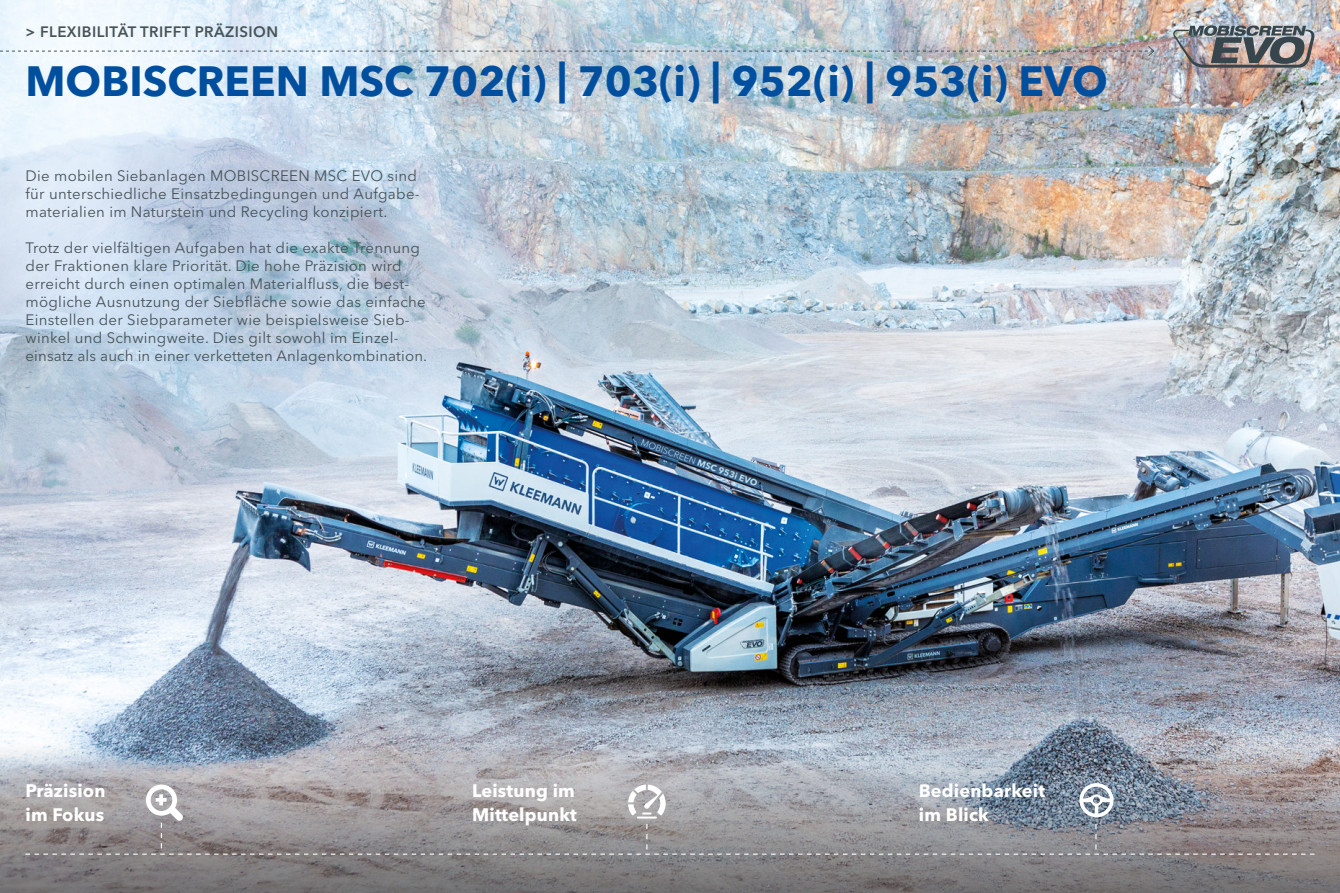
<style>
.page{position:relative;width:1340px;height:893px;background:#fff}
.page>*{position:absolute;margin:0;border:0;box-sizing:border-box;transform-origin:0 0}
.t1{font:700 42px "Avenir Next LT Pro";color:#004f9f}
.t2{font:700 18px/24px "Avenir Next LT Pro";letter-spacing:.01em;color:#fff}
.t3{font:15px/18px "Avenir Next LT Pro";letter-spacing:.02em;color:#485358}
.t4{font:600 15px "Avenir Next LT Pro";letter-spacing:.03em;color:#485358}
</style>
<div class="page">
<img style="left:0;top:0;width:1339px;height:742px">
<svg style="left:0;top:742px;width:1339px;height:151px;background:#929399"></svg>
<img style="left:1173px;top:26px;width:141px;height:42px">
<img style="left:0;top:45px;width:1154px;height:12px">
<svg style="left:25px;top:783px;width:1289px;height:72px;background:#979599"></svg>
<p class="t4" style="left:26px;top:22px;width:254px">&gt; FLEXIBILITÄT TRIFFT PRÄZISION</p>
<h1 class="t1" style="left:26px;top:56px;width:1083px">MOBISCREEN MSC 702(i) | 703(i) | 952(i) | 953(i) EVO</h1>
<p class="t3" style="left:26px;top:167px;width:396px">Die mobilen Siebanlagen MOBISCREEN MSC EVO sind für unterschiedliche Einsatzbedingungen und Aufgabe&shy;materialien im Naturstein und Recycling konzipiert.</p>
<p class="t3" style="left:26px;top:239px;width:403px">Trotz der vielfältigen Aufgaben hat die exakte Trennung der Fraktionen klare Priorität. Die hohe Präzision wird erreicht durch einen optimalen Materialfluss, die best&shy;mögliche Ausnutzung der Siebfläche sowie das einfache Einstellen der Siebparameter wie beispielsweise Sieb&shy;winkel und Schwingweite. Dies gilt sowohl im Einzel&shy;einsatz als auch in einer verketteten Anlagenkombination.</p>
<p class="t2" style="left:25px;top:778px;width:82px">Präzision im Fokus</p>
<p class="t2" style="left:472px;top:778px;width:106px">Leistung im<br>Mittelpunkt</p>
<p class="t2" style="left:918px;top:778px;width:128px">Bedienbarkeit im Blick</p>
</div>
